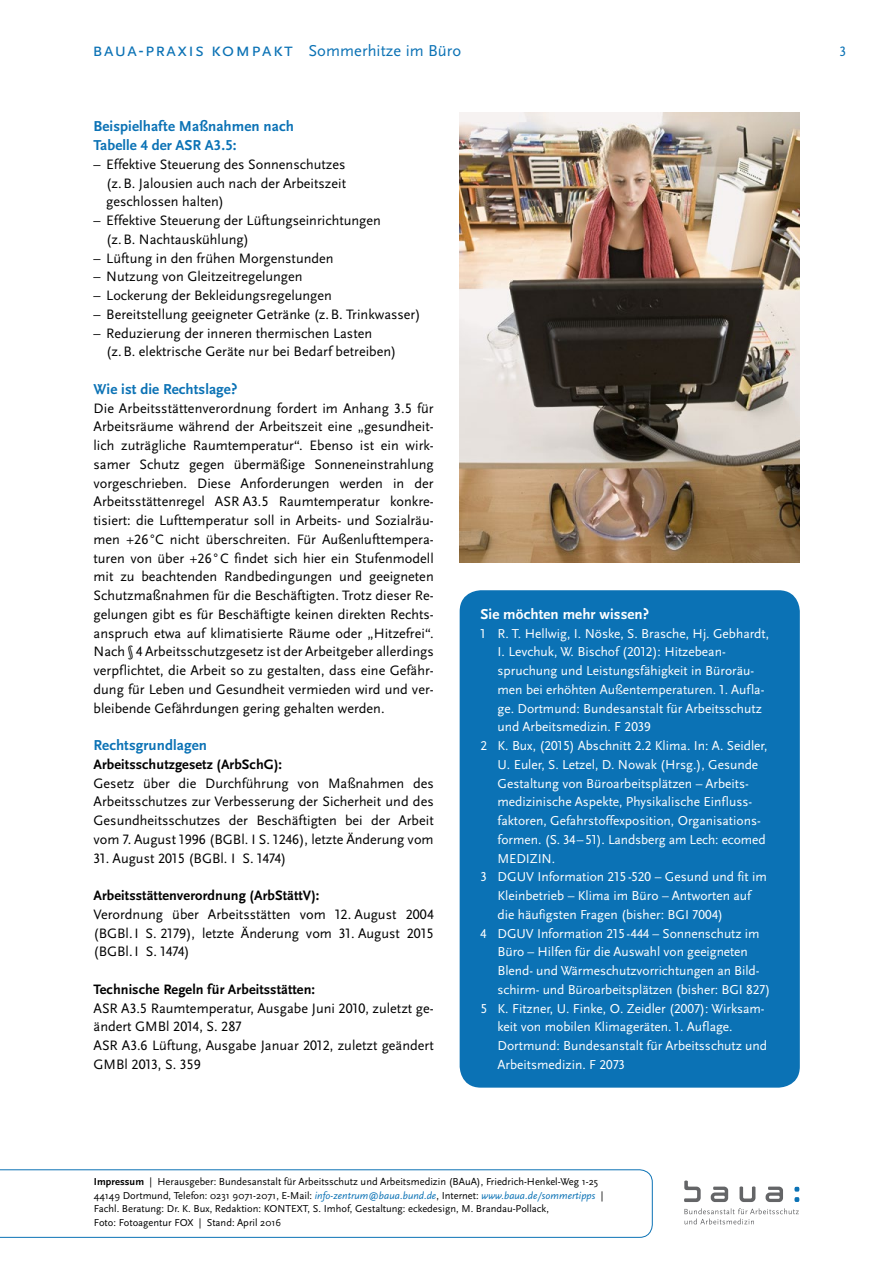
<style>
.page{position:relative;width:893px;height:1263px;background:#fff}
.page>*{position:absolute;margin:0;border:0;box-sizing:border-box;transform-origin:0 0}
.t1{font:19.5px "Scala Sans Pro";letter-spacing:.05em;color:#0b72b5}
._3_ZwHead_1{font:700 15px "Scala Sans Pro";letter-spacing:.005em;color:#0b72b5}
._5_LIT_Head{font:700 15px "Scala Sans Pro";letter-spacing:.005em;color:#fff}
._3_Fließ{font:14.25px/18.8px "Scala Sans Pro";color:#000;text-align:justify}
._3_ZwHead_2{font:700 14.25px "Scala Sans Pro";letter-spacing:.005em;color:#000}
._1_Kopf_Pag{font:14.25px "Scala Sans Pro";color:#0b72b5}
._5_LIT_Fließ{font:13.5px/18.8px "Scala Sans Pro";color:#fff}
._8_Impressum{font:10.5px/13.5px "Scala Sans Pro";color:#000}
.s1{font-size:16.5px}
.s2{font-family:"Scala Pro"}
.s3{font-weight:700}
.s4{font-style:inherit}
.s5{font-style:italic;color:#0b72b5}
</style>
<div class="page">
<svg style="left:794px;top:1187px;width:5px;height:15px"></svg>
<svg style="left:684px;top:1208px;width:115px;height:16px"></svg>
<svg style="left:684px;top:1180px;width:17px;height:22px"></svg>
<svg style="left:739px;top:1186px;width:16px;height:16px"></svg>
<svg style="left:711px;top:1186px;width:17px;height:16px"></svg>
<svg style="left:766px;top:1186px;width:17px;height:16px"></svg>
<div style="left:460px;top:590px;width:340px;height:498px;background:#0b72b5;border-radius:21px"></div>
<img style="left:459px;top:112px;width:340px;height:451px">
<svg style="left:0;top:1169px;width:653px;height:69px"></svg>
<h1 class="t1" style="left:93px;top:39px;width:370px">baua-praxis kompakt <span class="s1">Sommerhitze im Büro</span></h1>
<p class="_1_Kopf_Pag" style="left:840px;top:43px;width:8px">3</p>
<p class="_3_ZwHead_1" style="left:94px;top:118px;width:202px">Beispielhafte Maßnahmen nach</p>
<p class="_3_ZwHead_1" style="left:94px;top:137px;width:145px">Tabelle 4 der ASR A3.5:</p>
<p class="_3_Fließ" style="left:106px;top:155px;width:241px;text-indent:-13px"><span class="s2">–</span> Effektive Steuerung des Sonnenschutzes (z.B. Jalousien auch nach der Arbeitszeit geschlossen halten)</p>
<p class="_3_Fließ" style="left:106px;top:211px;width:276px;text-indent:-13px"><span class="s2">–</span> Effektive Steuerung der Lüftungseinrichtungen (z.B. Nachtauskühlung)</p>
<p class="_3_Fließ" style="left:94px;top:249px;width:242px"><span class="s2">–</span> Lüftung in den frühen Morgenstunden</p>
<p class="_3_Fließ" style="left:94px;top:267px;width:211px"><span class="s2">–</span> Nutzung von Gleitzeitregelungen</p>
<p class="_3_Fließ" style="left:94px;top:286px;width:240px"><span class="s2">–</span> Lockerung der Bekleidungsregelungen</p>
<p class="_3_Fließ" style="left:94px;top:305px;width:329px"><span class="s2">–</span> Bereitstellung geeigneter Getränke (z.B. Trinkwasser)</p>
<p class="_3_Fließ" style="left:106px;top:324px;width:292px;text-indent:-13px"><span class="s2">–</span> Reduzierung der inneren thermischen Lasten (z.B. elektrische Geräte nur bei Bedarf betreiben)</p>
<p class="_3_ZwHead_1" style="left:94px;top:380px;width:145px">Wie ist die Rechtslage?</p>
<p class="_3_Fließ" style="left:94px;top:399px;width:342px">Die Arbeitsstättenverordnung fordert im Anhang 3.5 für Arbeitsräume während der Arbeitszeit eine „gesundheit&shy;lich zuträgliche Raumtemperatur“. Ebenso ist ein wirk&shy;samer Schutz gegen übermäßige Sonneneinstrahlung vorgeschrieben. Diese Anforderungen werden in der Arbeitsstättenregel ASR A3.5 Raumtemperatur konkre&shy;tisiert: die Lufttemperatur soll in Arbeits- und Sozialräu&shy;men +26°C nicht überschreiten. Für Außenlufttempera&shy;turen von über +26°C findet sich hier ein Stufenmodell mit zu beachtenden Randbedingungen und geeigneten Schutzmaßnahmen für die Beschäftigten. Trotz dieser Re&shy;gelungen gibt es für Beschäftigte keinen direkten Rechts&shy;anspruch etwa auf klimatisierte Räume oder „Hitzefrei“.<br>Nach § 4 Arbeitsschutzgesetz ist der Arbeitgeber allerdings verpflichtet, die Arbeit so zu gestalten, dass eine Gefähr&shy;dung für Leben und Gesundheit vermieden wird und ver&shy;bleibende Gefährdungen gering gehalten werden.</p>
<p class="_3_ZwHead_1" style="left:94px;top:737px;width:115px">Rechtsgrundlagen</p>
<p class="_3_ZwHead_2" style="left:94px;top:756px;width:190px">Arbeitsschutzgesetz (ArbSchG):</p>
<p class="_3_Fließ" style="left:94px;top:774px;width:342px">Gesetz über die Durchführung von Maßnahmen des Arbeitsschutzes zur Verbesserung der Sicherheit und des Gesundheitsschutzes der Beschäftigten bei der Arbeit vom 7. August 1996 (BGBl. I S. 1246), letzte Änderung vom</p>
<p class="_3_Fließ" style="left:94px;top:849px;width:194px">31. August 2015 (BGBl. I S. 1474)</p>
<p class="_3_ZwHead_2" style="left:94px;top:887px;width:227px">Arbeitsstättenverordnung (ArbStättV):</p>
<p class="_3_Fließ" style="left:94px;top:905px;width:342px">Verordnung über Arbeitsstätten vom 12. August 2004 (BGBl.I S. 2179), letzte Änderung vom 31. August 2015 (BGBl.I S. 1474)</p>
<p class="_3_ZwHead_2" style="left:94px;top:981px;width:223px">Technische Regeln für Arbeitsstätten:</p>
<p class="_3_Fließ" style="left:94px;top:999px;width:342px">ASR A3.5 Raumtemperatur, Ausgabe Juni 2010, zuletzt ge&shy;ändert GMBl 2014, S. 287</p>
<p class="_3_Fließ" style="left:94px;top:1036px;width:342px">ASR A3.6 Lüftung, Ausgabe Januar 2012, zuletzt geändert<br>GMBl 2013, S. 359</p>
<p class="_5_LIT_Head" style="left:480px;top:605px;width:170px">Sie möchten mehr wissen?</p>
<p class="_5_LIT_Fließ" style="left:497px;top:624px;width:273px;text-indent:-17px">1 R. T. Hellwig, I. Nöske, S. Brasche, Hj. Gebhardt, I. Levchuk, W. Bischof (2012): Hitzebean&shy;spruchung und Leistungsfähigkeit in Büroräu&shy;men bei erhöhten Außentemperaturen. 1. Aufla&shy;ge. Dortmund: Bundesanstalt für Arbeitsschutz und Arbeitsmedizin. F 2039</p>
<p class="_5_LIT_Fließ" style="left:497px;top:736px;width:271px;text-indent:-17px">2 K. Bux, (2015) Abschnitt 2.2 Klima. In: A. Seidler, U. Euler, S. Letzel, D. Nowak (Hrsg.), Gesunde Gestaltung von Büroarbeitsplätzen – Arbeits&shy;medizinische Aspekte, Physikalische Einfluss&shy;faktoren, Gefahrstoffexposition, Organisations&shy;formen. (S. 34–51). Landsberg am Lech: ecomed MEDIZIN.</p>
<p class="_5_LIT_Fließ" style="left:497px;top:868px;width:271px;text-indent:-17px">3 DGUV Information 215 -520 – Gesund und fit im<br>Kleinbetrieb – Klima im Büro – Antworten auf die häufigsten Fragen (bisher: BGI 7004)</p>
<p class="_5_LIT_Fließ" style="left:497px;top:924px;width:274px;text-indent:-17px">4 DGUV Information 215-444 – Sonnenschutz im Büro – Hilfen für die Auswahl von geeigneten Blend- und Wärmeschutzvorrichtungen an Bild&shy;schirm- und Büroarbeitsplätzen (bisher: BGI 827)</p>
<p class="_5_LIT_Fließ" style="left:497px;top:999px;width:271px;text-indent:-17px">5 K. Fitzner, U. Finke, O. Zeidler (2007): Wirksam&shy;keit von mobilen Klimageräten. 1. Auflage.<br>Dortmund: Bundesanstalt für Arbeitsschutz und Arbeitsmedizin. F 2073</p>
<p class="_8_Impressum" style="left:94px;top:1175px;width:511px"><span class="s3">Impressum</span> | Herausgeber: Bundesanstalt für Arbeitsschutz und Arbeitsmedizin (BAuA), Friedrich-Henkel-Weg <span class="s4">1-25<br>44149</span> Dortmund, Telefon: <span class="s4">0231 9071-2071</span>, E-Mail: <span class="s5">info-zentrum@baua.bund.de</span>, Internet: <span class="s5">www.baua.de/sommertipps</span> | Fachl. Beratung: Dr. K. Bux, Redaktion: KONTEXT, S. Imhof, Gestaltung: eckedesign, M. Brandau-Pollack,<br>Foto: Fotoagentur FOX | Stand: April <span class="s4">2016</span></p>
</div>
